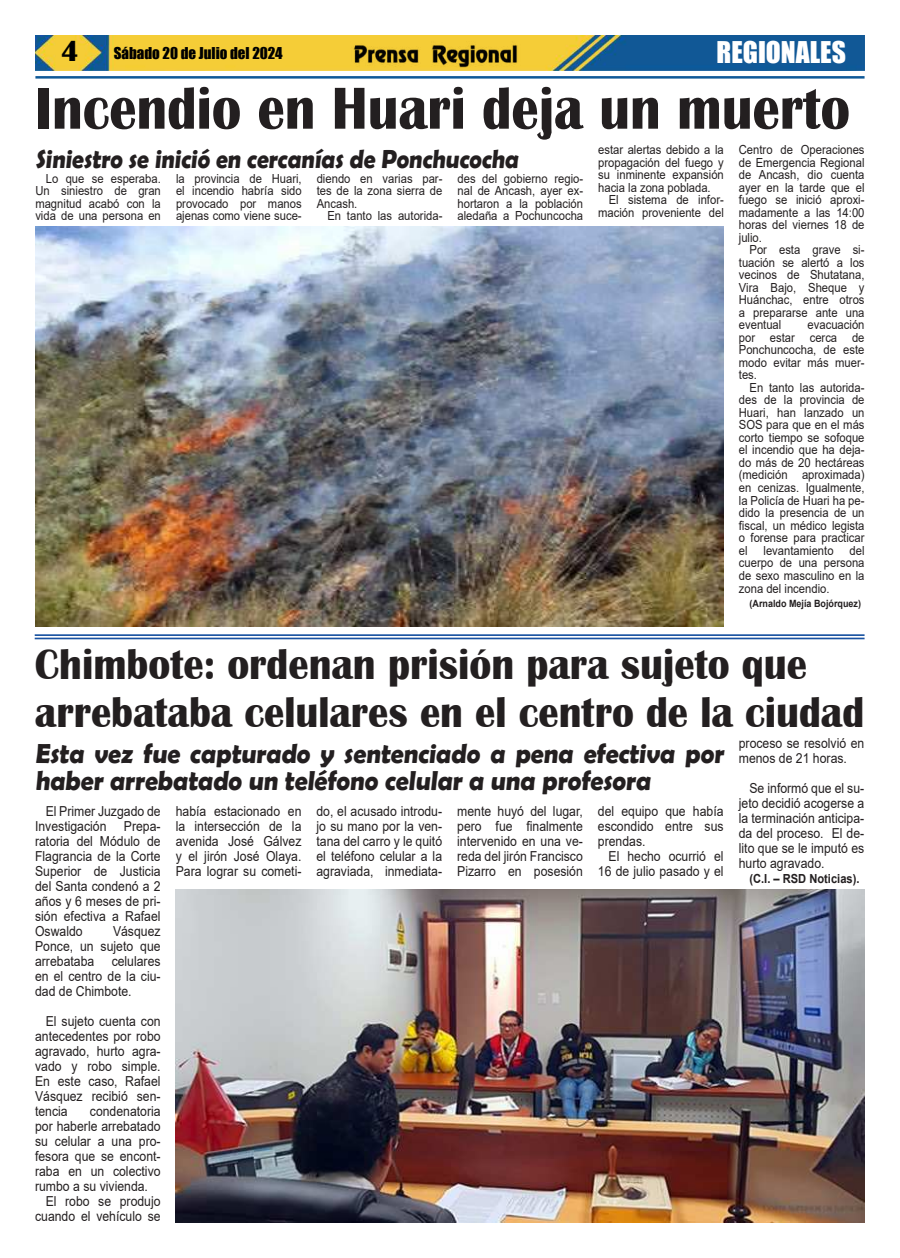
<style>
.page{position:relative;width:900px;height:1258px;background:#fff}
.page>*{position:absolute;margin:0;border:0;box-sizing:border-box;transform-origin:0 0}
.t1{font:700 61.25px "Britannic";color:#231f20;scale:.89 1}
.t2{font:700 44.12px/47.5px "Britannic";color:#231f20;scale:.92 1}
.t3{font:700 27.5px/26.2px "Berlin Sans FB Demi";color:#231f20;scale:.94 1}
.t4{font:27.5px "Impact";color:#fff}
.t5{font:700 26.25px "Berlin Sans FB Demi";color:#231f20;scale:.9 1}
.t6{font:15px "Impact";color:#000}
.t7{font:13.75px/15px "Arial";color:#231f20;text-align:justify;scale:.89 1}
.t8{font:12.5px/12.5px "Arial";color:#231f20;text-align:justify;scale:.9 1}
.t9{font:700 12.5px "Arial";color:#231f20;scale:.89 1}
.t10{font:700 10px "Arial";color:#231f20;scale:.9 1}
.s1{font-family:"Britannic";font-weight:700;font-size:30px}
</style>
<div class="page">
<img style="left:35px;top:35px;width:830px;height:36px">
<hr style="left:35px;top:76px;width:830px;height:3px;background:#0f5998">
<img style="left:351px;top:41px;width:169px;height:27px">
<img style="left:35px;top:227px;width:689px;height:400px">
<hr style="left:35px;top:634px;width:830px;height:2px;background:#1a53a2">
<hr style="left:35px;top:638px;width:830px;height:1px;background:#1a53a2">
<img style="left:176px;top:889px;width:688px;height:333px">
<p class="t6" style="left:61px;top:45px;width:223px"><span class="s1">4</span> Sábado 20 de Julio del 2024</p>
<h3 class="t4" style="left:717px;top:37px;width:131px">REGIONALES</h3>
<h1 class="t1" style="left:35px;top:87px;width:917px">Incendio en Huari deja un muerto</h1>
<p class="t8" style="left:35px;top:173px;width:141px;text-indent:11px">Lo que se esperaba.<br>Un siniestro de gran magnitud acabó con la vida de una persona en</p>
<p class="t8" style="left:176px;top:173px;width:141px">la provincia de Huari, el incendio habría sido provocado por manos ajenas como viene suce-</p>
<p class="t8" style="left:317px;top:173px;width:141px">diendo en varias par&shy;tes de la zona sierra de Ancash.</p>
<p class="t8" style="left:739px;top:145px;width:141px">Centro de Operaciones de Emergencia Regional de Ancash, dio cuenta ayer en la tarde que el fuego se inició aproxi&shy;madamente a las 14:00 horas del viernes 18 de julio.</p>
<p class="t8" style="left:739px;top:245px;width:141px;text-indent:11px">Por esta grave si&shy;tuación se alertó a los vecinos de Shutatana, Vira Bajo, Sheque y Huánchac, entre otros a prepararse ante una eventual</p>
<p class="t8" style="left:598px;top:145px;width:141px">estar alertas debido a la propagación del fuego y su inminente expansión hacia la zona poblada.</p>
<p class="t8" style="left:598px;top:195px;width:141px;text-align:right">El sistema de infor&shy;mación proveniente del</p>
<h3 class="t5" style="left:35px;top:144px;width:542px">Siniestro se inició en cercanías de Ponchucocha</h3>
<p class="t8" style="left:457px;top:173px;width:141px">des del gobierno regio&shy;nal de Ancash, ayer ex&shy;hortaron a la población aledaña a Pochuncocha</p>
<p class="t8" style="left:327px;top:211px;width:129px">En tanto las autorida-</p>
<p class="t8" style="left:739px;top:320px;width:141px;text-indent:69px">evacuación por estar cerca de Ponchuncocha, de este modo evitar más muer&shy;tes.</p>
<p class="t8" style="left:739px;top:382px;width:141px;text-indent:11px">En tanto las autorida&shy;des de la provincia de Huari, han lanzado un SOS para que en el más corto tiempo se sofoque el incendio que ha deja&shy;do más de 20 hectáreas (medición aproximada) en cenizas. Igualmente, la Policía de Huari ha pe&shy;dido la presencia de un昀椀scal, un médico legista o forense para practicar el</p>
<p class="t8" style="left:739px;top:545px;width:141px;text-indent:111px">del cuerpo de una persona de sexo masculino en la</p>
<p class="t8" style="left:739px;top:584px;width:102px">zona del incendio.</p>
<p class="t10" style="left:750px;top:600px;width:125px">(Arnaldo Mejía Bojórquez)</p>
<p class="t8" style="left:764px;top:545px;width:79px">levantamiento</p>
<h2 class="t2" style="left:35px;top:644px;width:903px">Chimbote: ordenan prisión para sujeto que arrebataba celulares en el centro de la ciudad</h2>
<h3 class="t3" style="left:35px;top:740px;width:738px">Esta vez fue capturado y sentenciado a pena efectiva por haber arrebatado un teléfono celular a una profesora</h3>
<p class="t7" style="left:35px;top:805px;width:143px;text-indent:11px">El Primer Juzgado de<br>Investigación</p>
<p class="t7" style="left:35px;top:820px;width:143px;text-indent:89px">Prepa&shy;ratoria del Módulo de Flagrancia de la Corte Superior de Justicia del Santa condenó a 2 años y 6 meses de pri&shy;sión efectiva a Rafael Oswaldo</p>
<p class="t7" style="left:35px;top:925px;width:143px;text-indent:78px">Vásquez Ponce, un sujeto que arrebataba</p>
<p class="t7" style="left:35px;top:955px;width:143px;text-indent:77px">celulares en el centro de la ciu&shy;dad de Chimbote.</p>
<p class="t7" style="left:35px;top:1015px;width:143px;text-indent:11px">El sujeto cuenta con antecedentes por robo agravado, hurto agra&shy;vado y robo simple.<br>En este caso, Rafael Vásquez recibió sen&shy;tencia</p>
<p class="t7" style="left:90px;top:1105px;width:81px">condenatoria</p>
<p class="t7" style="left:35px;top:1120px;width:143px">por haberle arrebatado</p>
<p class="t7" style="left:35px;top:1135px;width:143px">su celular a una pro-</p>
<p class="t7" style="left:35px;top:1150px;width:143px">fesora que se encont-</p>
<p class="t7" style="left:35px;top:1165px;width:143px">raba en un colectivo</p>
<p class="t7" style="left:35px;top:1180px;width:128px">rumbo a su vivienda.</p>
<p class="t7" style="left:46px;top:1195px;width:131px">El robo se produjo</p>
<p class="t7" style="left:35px;top:1210px;width:143px">cuando el vehículo se</p>
<p class="t7" style="left:176px;top:805px;width:143px">había estacionado en la intersección de la avenida José Gálvez y el jirón José Olaya.<br>Para lograr su cometi-</p>
<p class="t7" style="left:316px;top:805px;width:143px">do, el acusado introdu&shy;jo su mano por la ven&shy;tana del carro y le quitó el teléfono celular a la agraviada, inmediata-</p>
<p class="t7" style="left:457px;top:805px;width:143px">mente huyó del lugar, pero fue 昀椀nalmente intervenido en una ve&shy;reda del jirón Francisco Pizarro en posesión</p>
<p class="t7" style="left:598px;top:805px;width:143px">del equipo que había escondido entre sus prendas.</p>
<p class="t7" style="left:598px;top:850px;width:143px;text-align:right">El hecho ocurrió el<br>16 de julio pasado y el</p>
<p class="t7" style="left:739px;top:737px;width:142px">proceso se resolvió en menos de 21 horas.</p>
<p class="t7" style="left:739px;top:782px;width:142px;text-indent:11px">Se informó que el su&shy;jeto decidió acogerse a la terminación anticipa&shy;da del proceso. El de&shy;lito que se le imputó es hurto agravado.</p>
<p class="t9" style="left:749px;top:874px;width:125px">(C.I. – RSD Noticias).</p>
</div>
